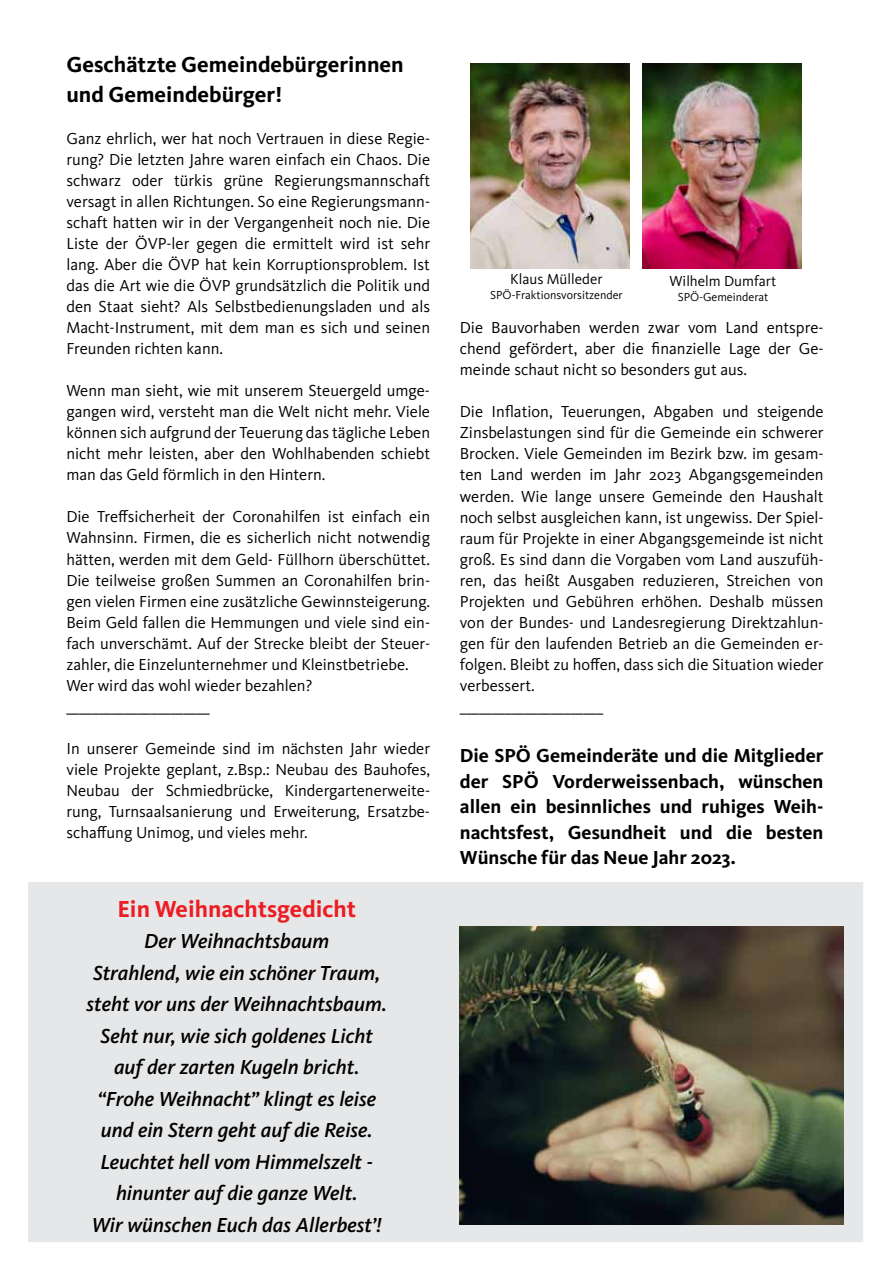
<style>
.page{position:relative;width:893px;height:1263px;background:#fff}
.page>*{position:absolute;margin:0;border:0;box-sizing:border-box;transform-origin:0 0}
.t1{font:700 24px "Kievit OT";color:#ed1d24}
.t2{font:700 22.5px/30px "Kievit OT";color:#000}
.t3{font:italic 500 21px/31.5px "Kievit OT";color:#000;text-align:center}
.t4{font:700 19.5px/25.5px "Kievit OT";color:#000;text-align:justify}
.t5{font:16.5px/21px "Kievit OT";color:#000;text-align:justify}
.t6{font:15px "Kievit OT";color:#000}
.t7{font:12px "Kievit OT";color:#000}
</style>
<div class="page">
<img style="left:471px;top:64px;width:159px;height:204px">
<img style="left:642px;top:64px;width:159px;height:204px">
<div style="left:28px;top:882px;width:835px;height:360px;background:#e6e7e8"></div>
<img style="left:460px;top:926px;width:383px;height:298px">
<h2 class="t2" style="left:66px;top:50px;width:339px">Geschätzte Gemeindebürgerinnen und Gemeindebürger!</h2>
<p class="t5" style="left:66px;top:129px;width:365px">Ganz ehrlich, wer hat noch Vertrauen in diese Regie&shy;rung? Die letzten Jahre waren einfach ein Chaos. Die schwarz oder türkis grüne Regierungsmannschaft versagt in allen Richtungen. So eine Regierungsmann&shy;schaft hatten wir in der Vergangenheit noch nie. Die Liste der ÖVP-ler gegen die ermittelt wird ist sehr lang. Aber die ÖVP hat kein Korruptionsproblem. Ist das die Art wie die ÖVP grundsätzlich die Politik und den Staat sieht? Als Selbstbedienungsladen und als Macht-Instrument, mit dem man es sich und seinen Freunden richten kann.</p>
<p class="t5" style="left:66px;top:381px;width:365px">Wenn man sieht, wie mit unserem Steuergeld umge&shy;gangen wird, versteht man die Welt nicht mehr. Viele können sich aufgrund der Teuerung das tägliche Leben nicht mehr leisten, aber den Wohlhabenden schiebt man das Geld förmlich in den Hintern.</p>
<p class="t5" style="left:66px;top:507px;width:365px;text-align:left">Die Treffsicherheit der Coronahilfen ist einfach ein Wahnsinn. Firmen, die es sicherlich nicht notwendig hätten, werden mit dem Geld- Füllhorn überschüttet.<br>Die teilweise großen Summen an Coronahilfen brin&shy;gen vielen Firmen eine zusätzliche Gewinnsteigerung.<br>Beim Geld fallen die Hemmungen und viele sind ein&shy;fach unverschämt. Auf der Strecke bleibt der Steuer&shy;zahler, die Einzelunternehmer und Kleinstbetriebe.<br>Wer wird das wohl wieder bezahlen? ______________________</p>
<p class="t5" style="left:66px;top:738px;width:365px">In unserer Gemeinde sind im nächsten Jahr wieder viele Projekte geplant, z.Bsp.: Neubau des Bauhofes, Neubau der Schmiedbrücke, Kindergartenerweite&shy;rung, Turnsaalsanierung und Erweiterung, Ersatzbe&shy;schaffung Unimog, und vieles mehr.</p>
<h1 class="t1" style="left:118px;top:895px;width:240px">Ein Weihnachtsgedicht</h1>
<p class="t3" style="left:87px;top:925px;width:302px">Der Weihnachtsbaum<br>Strahlend, wie ein schöner Traum, steht vor uns der Weihnachtsbaum.<br>Seht nur, wie sich goldenes Licht auf der zarten Kugeln bricht. “Frohe Weihnacht” klingt es leise und ein Stern geht auf die Reise.<br>Leuchtet hell vom Himmelszelt - hinunter auf die ganze Welt.<br>Wir wünschen Euch das Allerbest’!</p>
<p class="t6" style="left:510px;top:271px;width:94px">Klaus Mülleder</p>
<p class="t7" style="left:490px;top:289px;width:134px">SPÖ-Fraktionsvorsitzender</p>
<p class="t6" style="left:670px;top:272px;width:108px">Wilhelm Dumfart</p>
<p class="t7" style="left:678px;top:290px;width:92px">SPÖ-Gemeinderat</p>
<p class="t5" style="left:460px;top:318px;width:365px">Die Bauvorhaben werden zwar vom Land entspre&shy;chend gefördert, aber die finanzielle Lage der Ge&shy;meinde schaut nicht so besonders gut aus.</p>
<p class="t5" style="left:460px;top:402px;width:365px;text-align:left">Die Inflation, Teuerungen, Abgaben und steigende Zinsbelastungen sind für die Gemeinde ein schwerer Brocken. Viele Gemeinden im Bezirk bzw. im gesam&shy;ten Land werden im Jahr 2023 Abgangsgemeinden werden. Wie lange unsere Gemeinde den Haushalt noch selbst ausgleichen kann, ist ungewiss. Der Spiel&shy;raum für Projekte in einer Abgangsgemeinde ist nicht groß. Es sind dann die Vorgaben vom Land auszufüh&shy;ren, das heißt Ausgaben reduzieren, Streichen von Projekten und Gebühren erhöhen. Deshalb müssen von der Bundes- und Landesregierung Direktzahlun&shy;gen für den laufenden Betrieb an die Gemeinden er&shy;folgen. Bleibt zu hoffen, dass sich die Situation wieder verbessert.<br>______________________</p>
<p class="t4" style="left:460px;top:743px;width:365px">Die SPÖ Gemeinderäte und die Mitglieder der SPÖ Vorderweissenbach, wünschen allen ein besinnliches und ruhiges Weih&shy;nachtsfest, Gesundheit und die besten Wünsche für das Neue Jahr 2023.</p>
</div>
